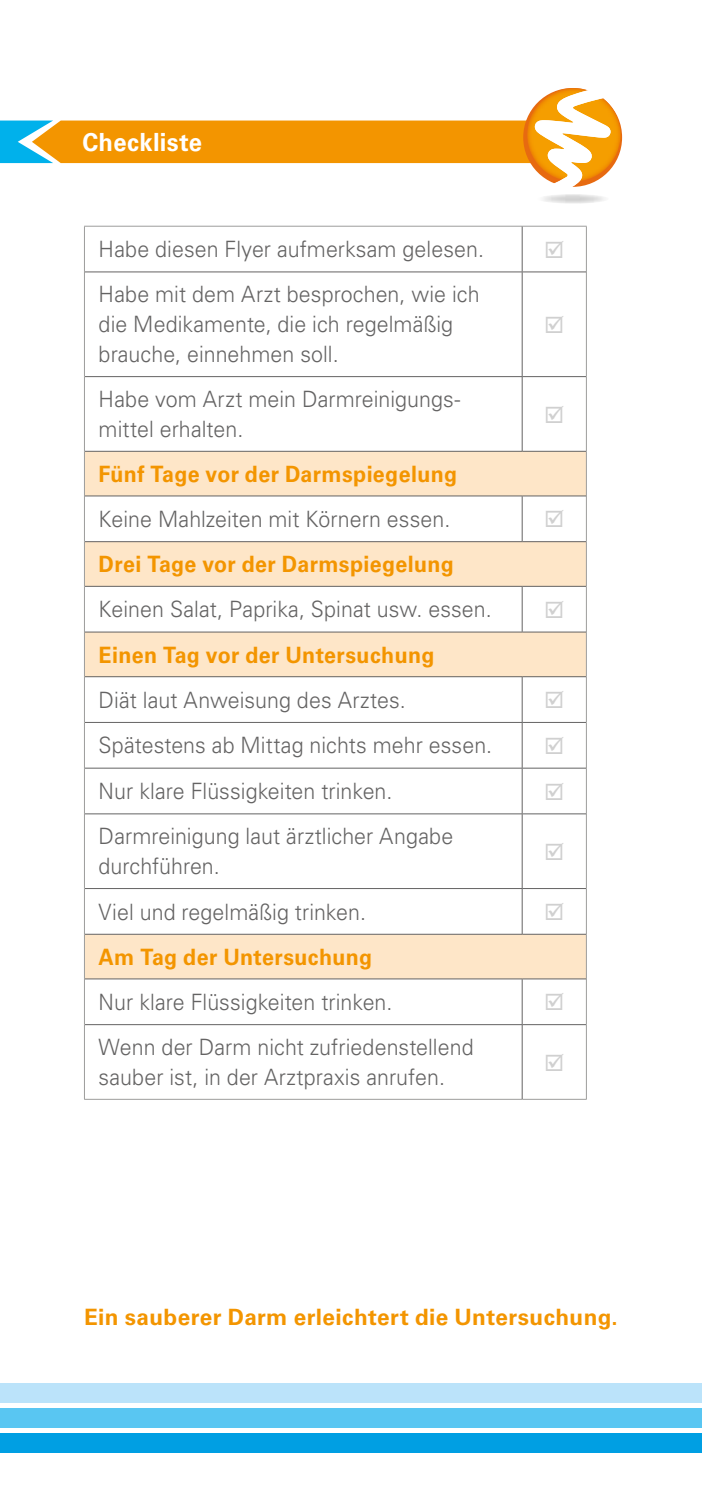
<style>
.page{position:relative;width:702px;height:1489px;background:#fff}
.page>*{position:absolute;margin:0;border:0;box-sizing:border-box;transform-origin:0 0}
.t1{font:700 25px "Univers LT Std";letter-spacing:.015em;color:#fff;scale:.95 1}
.t2{font:300 22.5px/30px "Univers LT Std";letter-spacing:.005em;color:#646363;scale:.95 1}
.t3{font:700 22.5px "Univers LT Std";letter-spacing:.015em;color:#f39500;scale:.95 1}
.t4{font:700 22.5px "Univers LT Std";letter-spacing:.015em;color:#f39500}
</style>
<div class="page">
<div style="left:0;top:1432px;width:702px;height:20px;background:#009fe3"></div>
<div style="left:0;top:1407px;width:702px;height:20px;background:#59c6f2"></div>
<div style="left:0;top:1383px;width:702px;height:19px;background:#bbe3fa"></div>
<svg style="left:85px;top:227px;width:501px;height:871px"></svg>
<svg style="left:85px;top:452px;width:501px;height:526px"></svg>
<div style="left:84px;top:632px;width:502px;height:44px;background:#fee6c8"></div>
<hr style="left:84px;top:226px;width:438px;height:1px;background:#9d9d9c">
<hr style="left:522px;top:226px;width:64px;height:1px;background:#9d9d9c">
<hr style="left:586px;top:226px;width:1px;height:46px;background:#9d9d9c">
<hr style="left:586px;top:272px;width:1px;height:104px;background:#9d9d9c">
<hr style="left:586px;top:376px;width:1px;height:75px;background:#9d9d9c">
<hr style="left:586px;top:451px;width:1px;height:45px;background:#9d9d9c">
<hr style="left:586px;top:496px;width:1px;height:45px;background:#9d9d9c">
<hr style="left:586px;top:541px;width:1px;height:45px;background:#9d9d9c">
<hr style="left:586px;top:586px;width:1px;height:46px;background:#9d9d9c">
<hr style="left:586px;top:632px;width:1px;height:44px;background:#9d9d9c">
<hr style="left:586px;top:676px;width:1px;height:46px;background:#9d9d9c">
<hr style="left:586px;top:722px;width:1px;height:46px;background:#9d9d9c">
<hr style="left:586px;top:768px;width:1px;height:45px;background:#9d9d9c">
<hr style="left:586px;top:813px;width:1px;height:75px;background:#9d9d9c">
<hr style="left:586px;top:888px;width:1px;height:46px;background:#9d9d9c">
<hr style="left:586px;top:934px;width:1px;height:44px;background:#9d9d9c">
<hr style="left:586px;top:978px;width:1px;height:46px;background:#9d9d9c">
<hr style="left:586px;top:1024px;width:1px;height:74px;background:#9d9d9c">
<hr style="left:84px;top:1098px;width:438px;height:1px;background:#9d9d9c">
<hr style="left:522px;top:1098px;width:64px;height:1px;background:#9d9d9c">
<hr style="left:521px;top:226px;width:1px;height:45px;background:#646363">
<hr style="left:85px;top:271px;width:437px;height:1px;background:#646363">
<hr style="left:522px;top:271px;width:64px;height:1px;background:#646363">
<hr style="left:521px;top:272px;width:1px;height:104px;background:#646363">
<hr style="left:85px;top:376px;width:437px;height:1px;background:#646363">
<hr style="left:522px;top:376px;width:64px;height:1px;background:#646363">
<hr style="left:521px;top:377px;width:1px;height:74px;background:#646363">
<hr style="left:85px;top:451px;width:437px;height:1px;background:#646363">
<hr style="left:522px;top:451px;width:64px;height:1px;background:#646363">
<hr style="left:85px;top:495px;width:437px;height:1px;background:#646363">
<hr style="left:522px;top:495px;width:64px;height:1px;background:#646363">
<hr style="left:521px;top:496px;width:1px;height:45px;background:#646363">
<hr style="left:85px;top:541px;width:437px;height:1px;background:#646363">
<hr style="left:522px;top:541px;width:64px;height:1px;background:#646363">
<hr style="left:85px;top:586px;width:437px;height:1px;background:#646363">
<hr style="left:522px;top:586px;width:64px;height:1px;background:#646363">
<hr style="left:521px;top:586px;width:1px;height:45px;background:#646363">
<hr style="left:85px;top:631px;width:437px;height:1px;background:#646363">
<hr style="left:522px;top:631px;width:64px;height:1px;background:#646363">
<hr style="left:85px;top:676px;width:437px;height:1px;background:#646363">
<hr style="left:522px;top:676px;width:64px;height:1px;background:#646363">
<hr style="left:521px;top:677px;width:1px;height:45px;background:#646363">
<hr style="left:85px;top:722px;width:437px;height:1px;background:#646363">
<hr style="left:522px;top:722px;width:64px;height:1px;background:#646363">
<hr style="left:521px;top:722px;width:1px;height:45px;background:#646363">
<hr style="left:85px;top:767px;width:437px;height:1px;background:#646363">
<hr style="left:522px;top:767px;width:64px;height:1px;background:#646363">
<hr style="left:521px;top:768px;width:1px;height:45px;background:#646363">
<hr style="left:85px;top:813px;width:437px;height:1px;background:#646363">
<hr style="left:522px;top:813px;width:64px;height:1px;background:#646363">
<hr style="left:521px;top:814px;width:1px;height:74px;background:#646363">
<hr style="left:85px;top:888px;width:437px;height:1px;background:#646363">
<hr style="left:522px;top:888px;width:64px;height:1px;background:#646363">
<hr style="left:521px;top:888px;width:1px;height:45px;background:#646363">
<hr style="left:85px;top:933px;width:437px;height:1px;background:#646363">
<hr style="left:522px;top:933px;width:64px;height:1px;background:#646363">
<hr style="left:85px;top:978px;width:437px;height:1px;background:#646363">
<hr style="left:522px;top:978px;width:64px;height:1px;background:#646363">
<hr style="left:521px;top:979px;width:1px;height:45px;background:#646363">
<hr style="left:85px;top:1024px;width:437px;height:1px;background:#646363">
<hr style="left:522px;top:1024px;width:64px;height:1px;background:#646363">
<hr style="left:521px;top:1024px;width:1px;height:74px;background:#646363">
<hr style="left:84px;top:226px;width:1px;height:46px;background:#9d9d9c">
<hr style="left:84px;top:272px;width:1px;height:104px;background:#9d9d9c">
<hr style="left:84px;top:376px;width:1px;height:75px;background:#9d9d9c">
<hr style="left:84px;top:451px;width:1px;height:45px;background:#9d9d9c">
<hr style="left:84px;top:496px;width:1px;height:45px;background:#9d9d9c">
<hr style="left:84px;top:541px;width:1px;height:45px;background:#9d9d9c">
<hr style="left:84px;top:586px;width:1px;height:46px;background:#9d9d9c">
<hr style="left:84px;top:632px;width:1px;height:44px;background:#9d9d9c">
<hr style="left:84px;top:676px;width:1px;height:46px;background:#9d9d9c">
<hr style="left:84px;top:722px;width:1px;height:46px;background:#9d9d9c">
<hr style="left:84px;top:768px;width:1px;height:45px;background:#9d9d9c">
<hr style="left:84px;top:813px;width:1px;height:75px;background:#9d9d9c">
<hr style="left:84px;top:888px;width:1px;height:46px;background:#9d9d9c">
<hr style="left:84px;top:934px;width:1px;height:44px;background:#9d9d9c">
<hr style="left:84px;top:978px;width:1px;height:46px;background:#9d9d9c">
<hr style="left:84px;top:1024px;width:1px;height:74px;background:#9d9d9c">
<img style="left:610px;top:105px;width:10px;height:65px">
<svg style="left:0;top:88px;width:610px;height:99px"></svg>
<svg style="left:546px;top:240px;width:17px;height:18px"></svg>
<svg style="left:546px;top:315px;width:17px;height:18px"></svg>
<svg style="left:546px;top:405px;width:17px;height:17px"></svg>
<svg style="left:546px;top:510px;width:17px;height:17px"></svg>
<svg style="left:546px;top:600px;width:17px;height:18px"></svg>
<svg style="left:546px;top:690px;width:17px;height:18px"></svg>
<svg style="left:546px;top:736px;width:17px;height:18px"></svg>
<svg style="left:546px;top:782px;width:17px;height:17px"></svg>
<svg style="left:546px;top:842px;width:17px;height:17px"></svg>
<svg style="left:546px;top:902px;width:17px;height:18px"></svg>
<svg style="left:546px;top:993px;width:17px;height:17px"></svg>
<svg style="left:546px;top:1053px;width:17px;height:17px"></svg>
<p class="t1" style="left:82px;top:127px;width:127px">Checkliste</p>
<p class="t2" style="left:99px;top:234px;width:407px">Habe diesen Flyer aufmerksam gelesen.</p>
<p class="t2" style="left:99px;top:279px;width:402px">Habe mit dem Arzt besprochen, wie ich die Medikamente, die ich regelmäßig brauche, einnehmen soll.</p>
<p class="t2" style="left:99px;top:384px;width:382px">Habe vom Arzt mein Darmreinigungs&shy;mittel erhalten.</p>
<p class="t3" style="left:99px;top:460px;width:379px">Fünf Tage vor der Darmspiegelung</p>
<p class="t2" style="left:99px;top:504px;width:372px">Keine Mahlzeiten mit Körnern essen.</p>
<p class="t3" style="left:99px;top:551px;width:375px">Drei Tage vor der Darmspiegelung</p>
<p class="t2" style="left:99px;top:594px;width:415px">Keinen Salat, Paprika, Spinat usw. essen.</p>
<p class="t3" style="left:99px;top:641px;width:355px">Einen Tag vor der Untersuchung</p>
<p class="t2" style="left:99px;top:684px;width:325px">Diät laut Anweisung des Arztes.</p>
<p class="t2" style="left:99px;top:730px;width:416px">Spätestens ab Mittag nichts mehr essen.</p>
<p class="t2" style="left:99px;top:776px;width:311px">Nur klare Flüssigkeiten trinken.</p>
<p class="t2" style="left:99px;top:821px;width:375px">Darmreinigung laut ärztlicher Angabe durchführen.</p>
<p class="t2" style="left:99px;top:896px;width:283px">Viel und regelmäßig trinken.</p>
<p class="t3" style="left:99px;top:943px;width:289px">Am Tag der Untersuchung</p>
<p class="t2" style="left:99px;top:986px;width:311px">Nur klare Flüssigkeiten trinken.</p>
<p class="t2" style="left:99px;top:1032px;width:396px">Wenn der Darm nicht zufriedenstellend sauber ist, in der Arztpraxis anrufen.</p>
<p class="t4" style="left:84px;top:1304px;width:535px">Ein sauberer Darm erleichtert die Untersuchung.</p>
</div>
